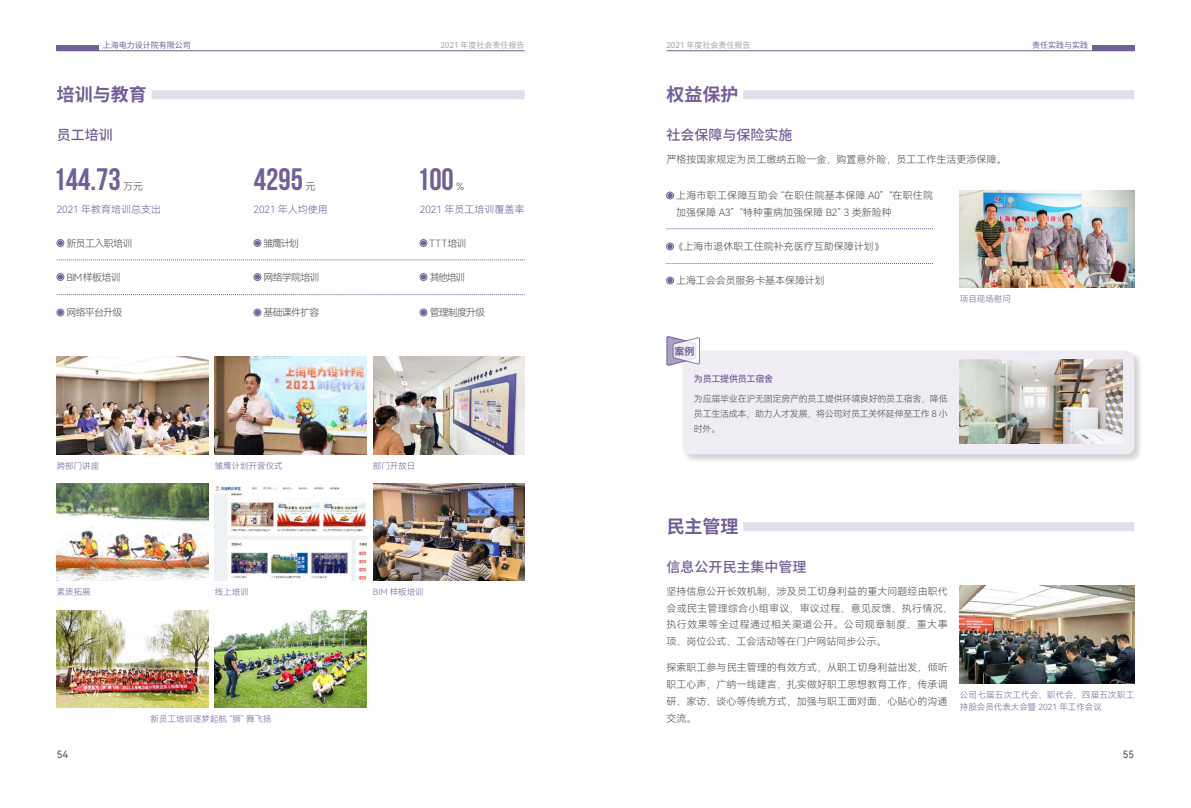
<style>
.page{position:relative;width:1191px;height:808px;background:#fff}
.page>*{position:absolute;margin:0;border:0;box-sizing:border-box;transform-origin:0 0}
.正文{font:700 31px "Bebas Neue";color:#715f97}
.三级标题{font:700 18px "Source Han Sans CN";color:#715f97}
.四级{font:500 14px "Source Han Sans CN";color:#715f97}
.正文-2{font:10px/17px "Harmony OS Sans SC Light";color:#4b4c4d;text-align:justify}
.正文-3{font:10px/17px "Harmony OS Sans SC Light";letter-spacing:.025em;color:#4b4c4d}
.正文-4{font:10px/17px "Harmony OS Sans SC Light";letter-spacing:.02em;color:#4b4c4d}
.正文-5{font:10px "Harmony OS Sans SC Light";color:#715f97}
.正文-6{font:10px "Harmony OS Sans SC Light";letter-spacing:-.07em;color:#4b4c4d}
.正文-7{font:10px "Harmony OS Sans SC Light";letter-spacing:-.075em;color:#4b4c4d}
.t1{font:10px "Harmony OS Sans SC";color:#4b4c4d}
.正文-8{font:700 10px "Source Han Sans CN";color:#715f97}
.案例文字{font:9px/15px "Harmony OS Sans SC Light";letter-spacing:-.03em;color:#4b4c4d;text-align:justify}
.案例标题{font:500 9px "Source Han Sans CN";letter-spacing:-.025em;color:#715f97}
.图题{font:8.5px/12px "Harmony OS Sans SC Light";color:#715f97}
.t2{font:8px "Source Han Sans CN";color:#a3a4a8}
.t3{font:8px "Source Han Sans CN";color:#715f97}
.s1{font-family:"Harmony OS Sans SC"}
.s2{font-size:9px}
</style>
<div class="page">
<div style="left:1091px;top:45px;width:43px;height:6px;background:#715f97"></div>
<div style="left:57px;top:45px;width:42px;height:6px;background:#715f97"></div>
<hr style="left:666px;top:51px;width:468px;height:1px;background:#715f97">
<hr style="left:57px;top:51px;width:467px;height:1px;background:#715f97">
<div style="left:57px;top:90px;width:467px;height:9px;background:#e2deea"></div>
<div style="left:57px;top:89px;width:95px;height:11px;background:#fff"></div>
<img style="left:57px;top:357px;width:151px;height:97px">
<img style="left:57px;top:483px;width:151px;height:98px">
<img style="left:57px;top:610px;width:151px;height:97px">
<img style="left:215px;top:357px;width:151px;height:97px">
<img style="left:215px;top:485px;width:151px;height:96px">
<img style="left:215px;top:610px;width:151px;height:97px">
<img style="left:373px;top:357px;width:151px;height:97px">
<img style="left:373px;top:483px;width:151px;height:98px">
<img style="left:959px;top:190px;width:175px;height:98px">
<img style="left:959px;top:586px;width:175px;height:97px">
<div style="left:666px;top:90px;width:468px;height:9px;background:#e2deea"></div>
<div style="left:666px;top:89px;width:77px;height:11px;background:#fff"></div>
<div style="left:666px;top:522px;width:468px;height:9px;background:#e2deea"></div>
<div style="left:666px;top:521px;width:77px;height:11px;background:#fff"></div>
<div style="left:666px;top:192px;width:8px;height:7px;border:1px solid #715f97;border-radius:50%"></div>
<svg style="left:667px;top:193px;width:5px;height:5px"></svg>
<div style="left:666px;top:243px;width:8px;height:7px;border:1px solid #715f97;border-radius:50%"></div>
<svg style="left:667px;top:244px;width:5px;height:5px"></svg>
<div style="left:666px;top:277px;width:8px;height:7px;border:1px solid #715f97;border-radius:50%"></div>
<svg style="left:667px;top:278px;width:5px;height:5px"></svg>
<div style="left:57px;top:239px;width:7px;height:8px;border:1px solid #715f97;border-radius:50%"></div>
<svg style="left:58px;top:240px;width:5px;height:6px"></svg>
<div style="left:57px;top:273px;width:7px;height:8px;border:1px solid #715f97;border-radius:50%"></div>
<svg style="left:58px;top:274px;width:5px;height:6px"></svg>
<div style="left:57px;top:309px;width:7px;height:7px;border:1px solid #715f97;border-radius:50%"></div>
<svg style="left:58px;top:310px;width:5px;height:5px"></svg>
<div style="left:254px;top:239px;width:7px;height:8px;border:1px solid #715f97;border-radius:50%"></div>
<svg style="left:255px;top:240px;width:5px;height:6px"></svg>
<div style="left:254px;top:273px;width:7px;height:8px;border:1px solid #715f97;border-radius:50%"></div>
<svg style="left:255px;top:274px;width:5px;height:6px"></svg>
<div style="left:254px;top:309px;width:7px;height:7px;border:1px solid #715f97;border-radius:50%"></div>
<svg style="left:255px;top:310px;width:5px;height:5px"></svg>
<div style="left:420px;top:239px;width:7px;height:8px;border:1px solid #715f97;border-radius:50%"></div>
<svg style="left:421px;top:240px;width:5px;height:6px"></svg>
<div style="left:420px;top:273px;width:7px;height:8px;border:1px solid #715f97;border-radius:50%"></div>
<svg style="left:421px;top:274px;width:5px;height:6px"></svg>
<div style="left:420px;top:309px;width:7px;height:7px;border:1px solid #715f97;border-radius:50%"></div>
<svg style="left:421px;top:310px;width:5px;height:5px"></svg>
<svg style="left:666px;top:229px;width:267px;height:1px"></svg>
<svg style="left:57px;top:260px;width:467px;height:1px"></svg>
<svg style="left:57px;top:294px;width:467px;height:1px"></svg>
<svg style="left:666px;top:263px;width:267px;height:1px"></svg>
<div style="left:681px;top:350px;width:461px;height:113px;background:#231f20;opacity:.2"></div>
<div style="left:682px;top:351px;width:452px;height:103px;background:#efedf3;border-radius:9px"></div>
<svg style="left:666px;top:336px;width:34px;height:29px"></svg>
<img style="left:959px;top:359px;width:163px;height:84px">
<p class="t3" style="left:103px;top:40px;width:89px">上海电力设计院有限公司</p>
<p class="t2" style="left:440px;top:40px;width:86px"><span class="s1">2021</span> 年度社会责任报告</p>
<p class="t2" style="left:666px;top:40px;width:86px"><span class="s1">2021</span> 年度社会责任报告</p>
<p class="t3" style="left:1032px;top:40px;width:57px">责任实践与实践</p>
<p class="三级标题" style="left:57px;top:85px;width:91px">培训与教育</p>
<p class="四级" style="left:57px;top:127px;width:57px">员工培训</p>
<p class="正文" style="left:53px;top:162px;width:69px">144.73</p>
<p class="正文-2" style="left:123px;top:178px;width:21px">万元</p>
<p class="正文" style="left:254px;top:162px;width:51px">4295</p>
<p class="正文-2" style="left:305px;top:178px;width:11px">元</p>
<p class="正文" style="left:417px;top:162px;width:38px">100</p>
<p class="正文-2" style="left:456px;top:178px;width:9px">%</p>
<p class="正文-5" style="left:57px;top:202px;width:106px">2021 年教育培训总支出</p>
<p class="正文-5" style="left:253px;top:202px;width:76px">2021 年人均使用</p>
<p class="正文-5" style="left:420px;top:202px;width:106px">2021 年员工培训覆盖率</p>
<p class="正文-6" style="left:67px;top:236px;width:67px">新员工入职培训</p>
<p class="正文-7" style="left:67px;top:270px;width:56px">BIM样板培训</p>
<p class="正文-2" style="left:67px;top:304px;width:57px">网络平台升级</p>
<p class="正文-2" style="left:264px;top:234px;width:37px">雏鹰计划</p>
<p class="正文-2" style="left:264px;top:268px;width:57px">网络学院培训</p>
<p class="正文-2" style="left:264px;top:304px;width:57px">基础课件扩容</p>
<p class="正文-2" style="left:429px;top:234px;width:39px">TTT培训</p>
<p class="正文-2" style="left:430px;top:268px;width:37px">其他培训</p>
<p class="正文-2" style="left:430px;top:304px;width:57px">管理制度升级</p>
<p class="图题" style="left:57px;top:459px;width:44px">跨部门讲座</p>
<p class="图题" style="left:57px;top:586px;width:35px">素质拓展</p>
<p class="图题" style="left:215px;top:459px;width:70px">雏鹰计划开营仪式</p>
<p class="图题" style="left:215px;top:586px;width:35px">线上培训</p>
<p class="图题" style="left:151px;top:713px;width:123px">新员工培训逐梦起航 “狮” 舞飞扬</p>
<p class="图题" style="left:373px;top:459px;width:44px">部门开放日</p>
<p class="图题" style="left:373px;top:586px;width:52px">BIM 样板培训</p>
<p class="三级标题" style="left:666px;top:85px;width:73px">权益保护</p>
<p class="四级" style="left:666px;top:127px;width:127px">社会保障与保险实施</p>
<p class="正文-2" style="left:666px;top:150px;width:341px">严格按国家规定为员工缴纳五险一金，购置意外险，员工工作生活更添保障。</p>
<p class="正文-4" style="left:676px;top:187px;width:258px">上海市职工保障互助会 “在职住院基本保障 A0” “在职住院加强保障 A3” “特种重病加强保障 B2” 3 类新险种</p>
<p class="正文-2" style="left:674px;top:238px;width:211px"><span class="s2">《</span>上海市退休职工住院补充医疗互助保障计划<span class="s2">》</span></p>
<p class="正文-2" style="left:676px;top:272px;width:150px">上海工会会员服务卡基本保障计划</p>
<p class="图题" style="left:960px;top:293px;width:52px">项目现场慰问</p>
<p class="正文-8" style="left:674px;top:346px;width:21px">案例</p>
<p class="案例标题" style="left:694px;top:373px;width:81px">为员工提供员工宿舍</p>
<p class="案例文字" style="left:694px;top:391px;width:255px">为应届毕业在沪无固定房产的员工提供环境良好的员工宿舍，降低员工生活成本，助力人才发展，将公司对员工关怀延伸至工作 8 小时外。</p>
<p class="三级标题" style="left:666px;top:517px;width:73px">民主管理</p>
<p class="四级" style="left:666px;top:559px;width:141px">信息公开民主集中管理</p>
<p class="正文-3" style="left:666px;top:582px;width:288px">坚持信息公开长效机制，涉及员工切身利益的重大问题经由职代会或民主管理综合小组审议，审议过程、意见反馈、执行情况、执行效果等全过程通过相关渠道公开。公司规章制度、重大事项、岗位公式、工会活动等在门户网站同步公示。</p>
<p class="正文-2" style="left:666px;top:658px;width:283px">探索职工参与民主管理的有效方式，从职工切身利益出发，倾听职工心声，广纳一线建言，扎实做好职工思想教育工作，传承调研、家访、谈心等传统方式，加强与职工面对面、心贴心的沟通交流。</p>
<p class="图题" style="left:960px;top:688px;width:176px">公司七届五次工代会、职代会、四届五次职工持股会员代表大会暨 2021 年工作会议</p>
<p class="t1" style="left:57px;top:747px;width:13px">54</p>
<p class="t1" style="left:1122px;top:747px;width:13px">55</p>
</div>
